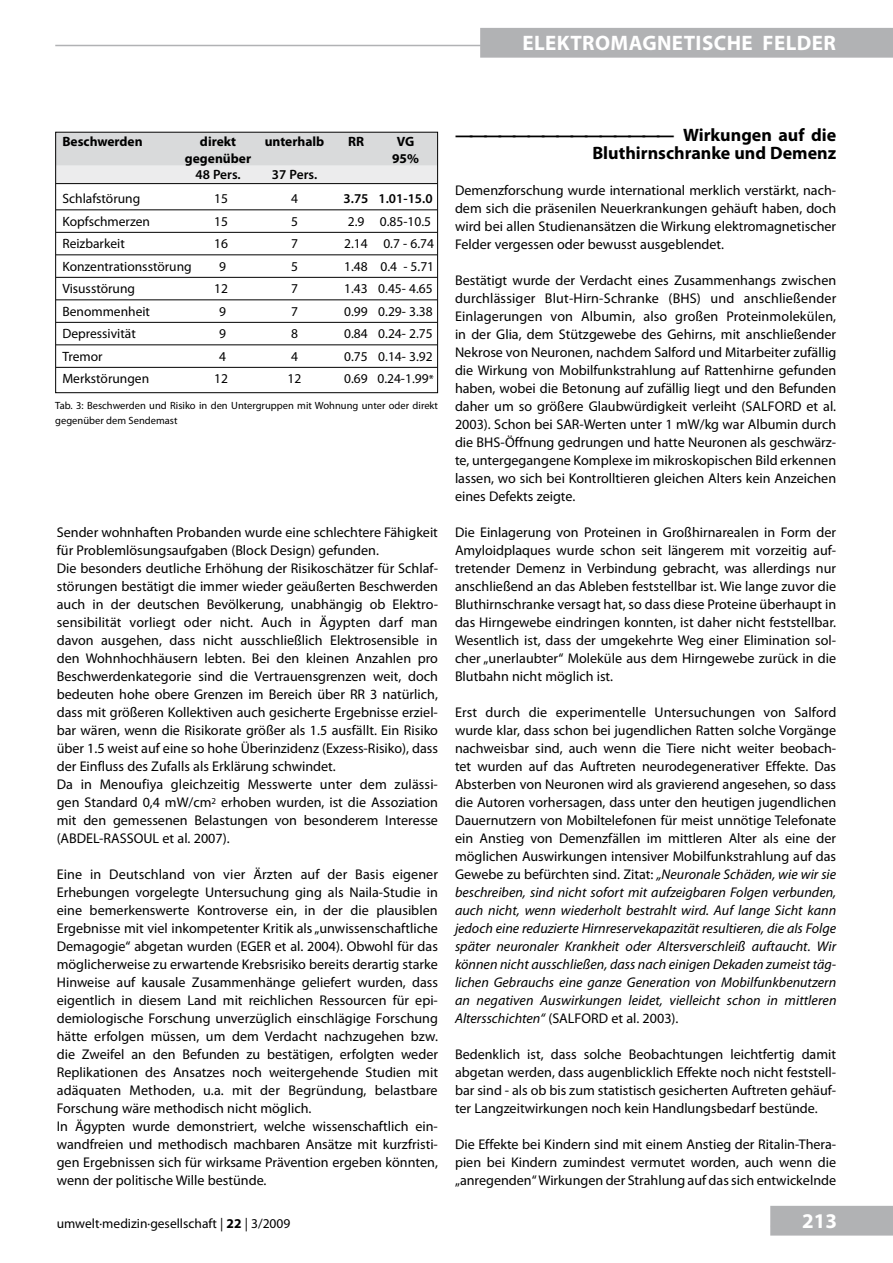
<style>
.page{position:relative;width:893px;height:1263px;background:#fff}
.page>*{position:absolute;margin:0;border:0;box-sizing:border-box;transform-origin:0 0}
.t1{font:700 21px "Myriad Pro";letter-spacing:.02em;color:#fff}
.t2{font:700 18px/18px "Myriad Pro";color:#000;text-align:right}
.t3{font:14.1px/18px "Myriad Pro";color:#000;text-align:justify}
.t4{font:13.5px "Myriad Pro";color:#000}
.t5{font:700 13.5px "Myriad Pro";color:#000}
.t6{font:600 13.5px "Myriad Pro";color:#000}
.t7{font:10.5px/15px "Myriad Pro";color:#000}
.s1{color:#b1b2b4}
.s2{font-size:12px}
.s3{font-weight:700}
.s4{font-style:italic}
</style>
<div class="page">
<hr style="left:55px;top:45px;width:783px;height:1px;background:#b1b2b4">
<div style="left:770px;top:1206px;width:123px;height:29px;background:#b1b2b4"></div>
<div style="left:480px;top:28px;width:413px;height:30px;background:#b1b2b4"></div>
<div style="left:56px;top:132px;width:381px;height:18px;background:#d9dadb"></div>
<div style="left:56px;top:149px;width:381px;height:18px;background:#d9dadb"></div>
<div style="left:56px;top:165px;width:381px;height:18px;background:#ececed"></div>
<hr style="left:56px;top:183px;width:381px;height:1px;background:#000">
<hr style="left:56px;top:209px;width:381px;height:1px;background:#000">
<hr style="left:56px;top:232px;width:381px;height:1px;background:#000">
<hr style="left:56px;top:254px;width:381px;height:1px;background:#000">
<hr style="left:56px;top:277px;width:381px;height:1px;background:#000">
<hr style="left:56px;top:299px;width:381px;height:1px;background:#000">
<hr style="left:56px;top:322px;width:381px;height:1px;background:#000">
<hr style="left:56px;top:344px;width:381px;height:1px;background:#000">
<hr style="left:56px;top:367px;width:381px;height:1px;background:#000">
<div style="left:55px;top:132px;width:383px;height:261px;border:1px solid #000"></div>
<h1 class="t1" style="left:480px;top:29px;width:357px"><span class="s1">......</span> elektromagnetische felder</h1>
<p class="t5" style="left:62px;top:133px;width:82px">Beschwerden</p>
<p class="t5" style="left:200px;top:133px;width:38px">direkt</p>
<p class="t5" style="left:265px;top:133px;width:73px">unterhalb RR</p>
<p class="t5" style="left:397px;top:133px;width:18px">VG</p>
<p class="t5" style="left:185px;top:149px;width:68px">gegenüber</p>
<p class="t5" style="left:392px;top:149px;width:28px">95%</p>
<p class="t6" style="left:195px;top:166px;width:47px">48 Pers.</p>
<p class="t6" style="left:272px;top:166px;width:47px">37 Pers.</p>
<p class="t4" style="left:62px;top:190px;width:79px">Schlafstörung</p>
<p class="t4" style="left:214px;top:190px;width:15px">15</p>
<p class="t4" style="left:291px;top:190px;width:8px">4</p>
<p class="t6" style="left:344px;top:190px;width:90px">3.75 1.01-15.0</p>
<p class="t4" style="left:62px;top:213px;width:89px">Kopfschmerzen</p>
<p class="t4" style="left:214px;top:213px;width:15px">15</p>
<p class="t4" style="left:291px;top:213px;width:8px">5</p>
<p class="t4" style="left:348px;top:213px;width:85px">2.9 0.85-10.5</p>
<p class="t4" style="left:62px;top:235px;width:64px">Reizbarkeit</p>
<p class="t4" style="left:214px;top:235px;width:15px">16</p>
<p class="t4" style="left:291px;top:235px;width:8px">7</p>
<p class="t4" style="left:344px;top:235px;width:91px">2.14 0.7 - 6.74</p>
<p class="t4" style="left:62px;top:258px;width:131px">Konzentrationsstörung</p>
<p class="t4" style="left:219px;top:258px;width:8px">9</p>
<p class="t4" style="left:291px;top:258px;width:8px">5</p>
<p class="t4" style="left:344px;top:258px;width:91px">1.48 0.4 - 5.71</p>
<p class="t4" style="left:62px;top:280px;width:74px">Visusstörung</p>
<p class="t4" style="left:214px;top:280px;width:15px">12</p>
<p class="t4" style="left:291px;top:280px;width:8px">7</p>
<p class="t4" style="left:344px;top:280px;width:90px">1.43 0.45- 4.65</p>
<p class="t4" style="left:62px;top:303px;width:89px">Benommenheit</p>
<p class="t4" style="left:219px;top:303px;width:8px">9</p>
<p class="t4" style="left:291px;top:303px;width:8px">7</p>
<p class="t4" style="left:344px;top:303px;width:90px">0.99 0.29- 3.38</p>
<p class="t4" style="left:62px;top:325px;width:75px">Depressivität</p>
<p class="t4" style="left:219px;top:325px;width:8px">9</p>
<p class="t4" style="left:291px;top:325px;width:8px">8</p>
<p class="t4" style="left:344px;top:325px;width:90px">0.84 0.24- 2.75</p>
<p class="t4" style="left:62px;top:348px;width:42px">Tremor</p>
<p class="t4" style="left:219px;top:348px;width:8px">4</p>
<p class="t4" style="left:291px;top:348px;width:8px">4</p>
<p class="t4" style="left:344px;top:348px;width:90px">0.75 0.14- 3.92</p>
<p class="t4" style="left:62px;top:370px;width:88px">Merkstörungen</p>
<p class="t4" style="left:214px;top:370px;width:15px">12</p>
<p class="t4" style="left:288px;top:370px;width:15px">12</p>
<p class="t4" style="left:344px;top:370px;width:91px">0.69 0.24-1.99<span class="s2">*</span></p>
<p class="t7" style="left:55px;top:398px;width:384px">Tab. 3: Beschwerden und Risiko in den Untergruppen mit Wohnung unter oder direkt gegenüber dem Sendemast</p>
<p class="t3" style="left:57px;top:523px;width:383px;text-align:left">Sender wohnhaften Probanden wurde eine schlechtere Fähigkeit für Problemlösungsaufgaben (Block Design) gefunden.<br>Die besonders deutliche Erhöhung der Risikoschätzer für Schlaf&shy;störungen bestätigt die immer wieder geäußerten Beschwerden auch in der deutschen Bevölkerung, unabhängig ob Elektro&shy;sensibilität vorliegt oder nicht. Auch in Ägypten darf man davon ausgehen, dass nicht ausschließlich Elektrosensible in den Wohnhochhäusern lebten. Bei den kleinen Anzahlen pro Beschwerdenkategorie sind die Vertrauensgrenzen weit, doch bedeuten hohe obere Grenzen im Bereich über RR 3 natürlich, dass mit größeren Kollektiven auch gesicherte Ergebnisse erziel&shy;bar wären, wenn die Risikorate größer als 1.5 ausfällt. Ein Risiko über 1.5 weist auf eine so hohe Überinzidenz (Exzess-Risiko), dass der Einfluss des Zufalls als Erklärung schwindet.<br>Da in Menoufiya gleichzeitig Messwerte unter dem zulässi&shy;gen Standard 0,4 mW/cm<sup>2</sup> erhoben wurden, ist die Assoziation mit den gemessenen Belastungen von besonderem Interesse (ABDEL-RASSOUL et al. 2007).</p>
<p class="t3" style="left:57px;top:865px;width:383px;text-align:left">Eine in Deutschland von vier Ärzten auf der Basis eigener Erhebungen vorgelegte Untersuchung ging als Naila-Studie in eine bemerkenswerte Kontroverse ein, in der die plausiblen Ergebnisse mit viel inkompetenter Kritik als „unwissenschaftliche Demagogie“ abgetan wurden (EGER et al. 2004). Obwohl für das möglicherweise zu erwartende Krebsrisiko bereits derartig starke Hinweise auf kausale Zusammenhänge geliefert wurden, dass eigentlich in diesem Land mit reichlichen Ressourcen für epi&shy;demiologische Forschung unverzüglich einschlägige Forschung hätte erfolgen müssen, um dem Verdacht nachzugehen bzw. die Zweifel an den Befunden zu bestätigen, erfolgten weder Replikationen des Ansatzes noch weitergehende Studien mit adäquaten Methoden, u.a. mit der Begründung, belastbare Forschung wäre methodisch nicht möglich.<br>In Ägypten wurde demonstriert, welche wissenschaftlich ein&shy;wandfreien und methodisch machbaren Ansätze mit kurzfristi&shy;gen Ergebnissen sich für wirksame Prävention ergeben könnten, wenn der politische Wille bestünde.</p>
<p class="t4" style="left:57px;top:1215px;width:235px">umwelt·medizin·gesellschaft | <span class="s3">22</span> | 3/2009</p>
<p class="t2" style="left:455px;top:125px;width:383px">——————————————— W i r k u n g e n a u f d i e<br>Bluthirnschranke und Demenz</p>
<p class="t3" style="left:455px;top:181px;width:383px">Demenzforschung wurde international merklich verstärkt, nach&shy;dem sich die präsenilen Neuerkrankungen gehäuft haben, doch wird bei allen Studienansätzen die Wirkung elektromagnetischer Felder vergessen oder bewusst ausgeblendet.</p>
<p class="t3" style="left:455px;top:271px;width:383px">Bestätigt wurde der Verdacht eines Zusammenhangs zwischen durchlässiger Blut-Hirn-Schranke (BHS) und anschließender Einlagerungen von Albumin, also großen Proteinmolekülen, in der Glia, dem Stützgewebe des Gehirns, mit anschließender Nekrose von Neuronen, nachdem Salford und Mitarbeiter zufällig die Wirkung von Mobilfunkstrahlung auf Rattenhirne gefunden haben, wobei die Betonung auf zufällig liegt und den Befunden daher um so größere Glaubwürdigkeit verleiht (SALFORD et al.<br>2003). Schon bei SAR-Werten unter 1 mW/kg war Albumin durch die BHS-Öffnung gedrungen und hatte Neuronen als geschwärz&shy;te, untergegangene Komplexe im mikroskopischen Bild erkennen lassen, wo sich bei Kontrolltieren gleichen Alters kein Anzeichen eines Defekts zeigte.</p>
<p class="t3" style="left:455px;top:523px;width:383px">Die Einlagerung von Proteinen in Großhirnarealen in Form der Amyloidplaques wurde schon seit längerem mit vorzeitig auf&shy;tretender Demenz in Verbindung gebracht, was allerdings nur anschließend an das Ableben feststellbar ist. Wie lange zuvor die Bluthirnschranke versagt hat, so dass diese Proteine überhaupt in das Hirngewebe eindringen konnten, ist daher nicht feststellbar.<br>Wesentlich ist, dass der umgekehrte Weg einer Elimination sol&shy;cher „unerlaubter“ Moleküle aus dem Hirngewebe zurück in die Blutbahn nicht möglich ist.</p>
<p class="t3" style="left:455px;top:703px;width:383px">Erst durch die experimentelle Untersuchungen von Salford wurde klar, dass schon bei jugendlichen Ratten solche Vorgänge nach-weisbar sind, auch wenn die Tiere nicht weiter beobach&shy;tet wurden auf das Auftreten neurodegenerativer Effekte. Das Absterben von Neuronen wird als gravierend angesehen, so dass die Autoren vorhersagen, dass unter den heutigen jugendlichen Dauer-nutzern von Mobiltelefonen für meist unnötige Telefonate ein Anstieg von Demenzfällen im mittleren Alter als eine der möglichen Auswirkungen intensiver Mobilfunkstrahlung auf das Gewebe zu befürchten sind. Zitat: <span class="s4">„Neuronale Schäden, wie wir sie beschreiben, sind nicht sofort mit aufzeigbaren Folgen verbunden, auch nicht, wenn wiederholt bestrahlt wird. Auf lange Sicht kann jedoch eine reduzierte Hirnreservekapazität resultieren, die als Folge später neuronaler Krankheit oder Altersverschleiß auftaucht. Wir können nicht ausschließen, dass nach einigen Dekaden zumeist täg&shy;lichen Gebrauchs eine ganze Generation von Mobil-funkbenutzern an negativen Auswirkungen leidet, vielleicht schon in mittleren Altersschichten“</span> (SALFORD et al. 2003).</p>
<p class="t3" style="left:455px;top:1045px;width:383px">Bedenklich ist, dass solche Beobachtungen leichtfertig damit abgetan werden, dass augenblicklich Effekte noch nicht feststell&shy;bar sind - als ob bis zum statistisch gesicherten Auftreten gehäuf&shy;ter Langzeitwirkungen noch kein Handlungsbedarf bestünde.</p>
<p class="t3" style="left:455px;top:1135px;width:383px">Die Effekte bei Kindern sind mit einem Anstieg der Ritalin-Thera&shy;pien bei Kindern zumindest vermutet worden, auch wenn die „anregenden“ Wirkungen der Strahlung auf das sich entwickeln-de</p>
</div>
